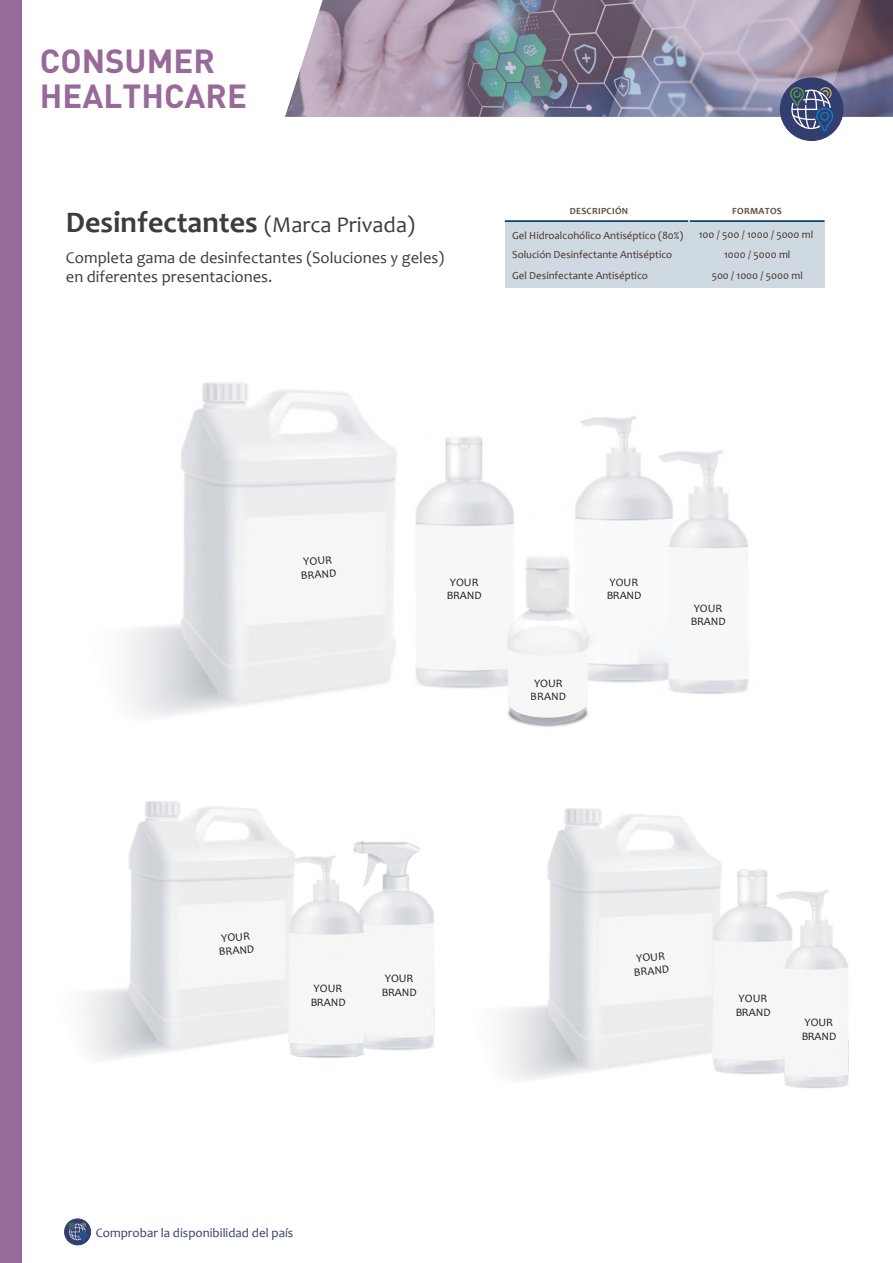
<style>
.page{position:relative;width:893px;height:1263px;background:#fff}
.page>*{position:absolute;margin:0;border:0;box-sizing:border-box;transform-origin:0 0}
.t1{font:700 33px/34.5px "DIN";color:#976a9a}
.t2{font:700 30px "Candara";color:#3d3c3c}
.t3{font:16.5px/19.8px "Candara";color:#3d3c3c}
.t4{font:12.9px "Candara";color:#323e70}
.t5{font:11.4px/13.5px "Candara";color:#000}
.t6{font:10.8px/20.4px "Candara";color:#473128;text-align:center}
.t7{font:700 9.45px "Candara";letter-spacing:.03em;color:#604c3b}
.s1{font-weight:400;font-size:22.5px}
</style>
<div class="page">
<div style="left:0;top:0;width:21px;height:1263px;background:#976a9a"></div>
<img style="left:285px;top:0;width:608px;height:117px">
<div style="left:65px;top:1219px;width:26px;height:26px;background:#323e70;border-radius:50%"></div>
<div style="left:64px;top:1218px;width:27px;height:27px;border:1px solid #323e70;border-radius:50%"></div>
<svg style="left:69px;top:1222px;width:18px;height:19px"></svg>
<div style="left:780px;top:78px;width:63px;height:62px;background:#323e70;border-radius:50%"></div>
<svg style="left:608px;top:0;width:260px;height:131px;background:#9b96ab"></svg>
<div style="left:505px;top:220px;width:319px;height:68px;background:#cfd9e1"></div>
<hr style="left:690px;top:220px;width:134px;height:2px;background:#0d3e67">
<hr style="left:505px;top:220px;width:183px;height:2px;background:#0d3e67">
<img style="left:126px;top:382px;width:623px;height:345px">
<img style="left:85px;top:801px;width:350px;height:259px">
<img style="left:502px;top:808px;width:347px;height:280px">
<h1 class="t1" style="left:40px;top:43px;width:209px">CONSUMER<br>HEALTHCARE</h1>
<h2 class="t2" style="left:66px;top:204px;width:351px">Desinfectantes <span class="s1">(Marca Privada)</span></h2>
<h3 class="t3" style="left:66px;top:247px;width:380px">Completa gama de desinfectantes (Soluciones y geles) en diferentes presentaciones.</h3>
<p class="t7" style="left:570px;top:205px;width:60px">DESCRIPCIÓN</p>
<p class="t6" style="left:512px;top:226px;width:173px;line-height:18.9px;text-align:left">Gel Hidroalcohólico Antiséptico (80%)<br>Solución Desinfectante Antiséptico</p>
<p class="t6" style="left:512px;top:265px;width:137px">Gel Desinfectante Antiséptico</p>
<p class="t7" style="left:732px;top:205px;width:51px">FORMATOS</p>
<p class="t6" style="left:699px;top:224px;width:116px">100 / 500 / 1000 / 5000 ml<br>1000 / 5000 ml<br>500 / 1000 / 5000 ml</p>
<p class="t5" style="left:300px;top:555px;width:37px;rotate:-4deg">YOUR<br>BRAND</p>
<p class="t5" style="left:446px;top:575px;width:37px">YOUR<br>BRAND</p>
<p class="t5" style="left:531px;top:676px;width:37px">YOUR<br>BRAND</p>
<p class="t5" style="left:606px;top:575px;width:37px">YOUR<br>BRAND</p>
<p class="t5" style="left:690px;top:601px;width:37px">YOUR<br>BRAND</p>
<p class="t5" style="left:218px;top:931px;width:37px;rotate:-4deg">YOUR<br>BRAND</p>
<p class="t5" style="left:310px;top:981px;width:37px">YOUR<br>BRAND</p>
<p class="t5" style="left:381px;top:971px;width:37px">YOUR<br>BRAND</p>
<p class="t4" style="left:96px;top:1224px;width:199px">Comprobar la disponibilidad del país</p>
<p class="t5" style="left:633px;top:951px;width:37px;rotate:-4deg">YOUR<br>BRAND</p>
<p class="t5" style="left:735px;top:992px;width:37px">YOUR<br>BRAND</p>
<p class="t5" style="left:801px;top:1016px;width:37px">YOUR<br>BRAND</p>
</div>
